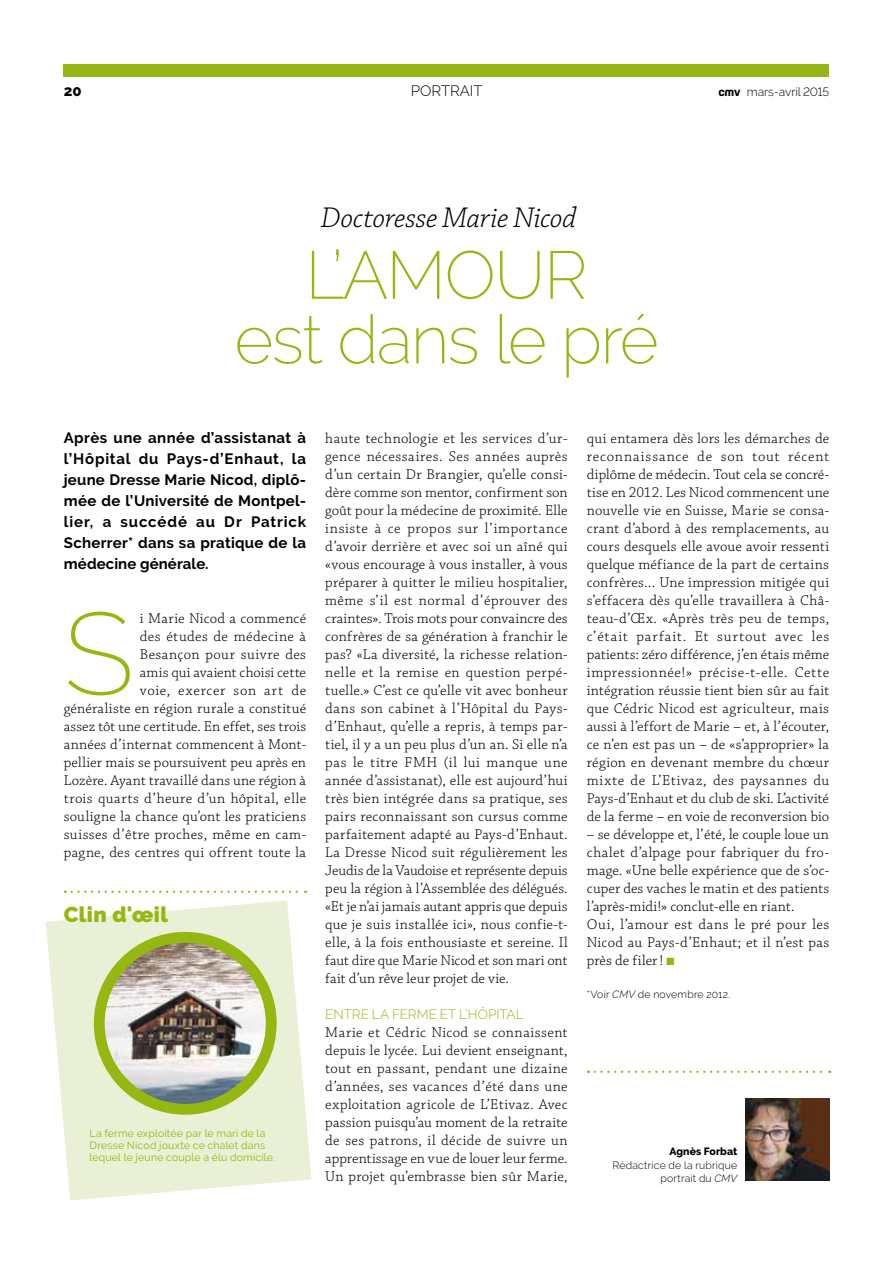
<style>
.page{position:relative;width:893px;height:1263px;background:#fff}
.page>*{position:absolute;margin:0;border:0;box-sizing:border-box;transform-origin:0 0}
.t1{font:200 116.4px "Raleway";color:#95b711}
.t2{font:200 67.5px/64.5px "Raleway";letter-spacing:-.025em;color:#95b711;text-align:center}
.t3{font:italic 300 30px "Chaparral Pro";letter-spacing:-.01em;color:#000}
.t4{font:900 21.45px "Raleway";letter-spacing:.02em;color:#95b711}
.t5{font:300 15px/18px "Chaparral Pro";letter-spacing:.015em;color:#000;text-align:justify}
.t6{font:700 15px/21px "Raleway";letter-spacing:.02em;color:#000;text-align:justify}
.t7{font:300 15px "Raleway";color:#000}
.t8{font:800 15px "Raleway";color:#000}
.t9{font:300 13.5px "Raleway";color:#95b711}
.t10{font:300 12px "Raleway";letter-spacing:-.005em;color:#000}
.t11{font:10.5px/12px "Raleway";letter-spacing:.02em;color:#95b711}
.t12{font:300 10.5px/13.5px "Raleway";letter-spacing:.015em;color:#000}
.t13{font:800 10.5px "Raleway";letter-spacing:.005em;color:#000}
.s1{font-family:"Idealista";font-weight:700}
.s2{color:#95b711}
.s3{font-style:italic}
</style>
<div class="page">
<svg style="left:46px;top:900px;width:265px;height:300px;fill:#eaf0d6"></svg>
<div style="left:64px;top:64px;width:765px;height:13px;background:#95b711"></div>
<img style="left:746px;top:1098px;width:83px;height:83px">
<svg style="left:595px;top:1071px;width:235px;height:2px"></svg>
<div style="left:99px;top:937px;width:172px;height:172px;background:#000;opacity:.2"></div>
<img style="left:99px;top:937px;width:172px;height:172px;border-radius:86px">
<div style="left:94px;top:932px;width:183px;height:183px;border:11px solid #95b711;border-radius:50%"></div>
<svg style="left:72px;top:891px;width:234px;height:2px"></svg>
<p class="t8" style="left:64px;top:82px;width:19px">20</p>
<p class="t7" style="left:411px;top:82px;width:73px">Portrait</p>
<h3 class="t3" style="left:321px;top:201px;width:257px">Doctoresse Marie Nicod</h3>
<h2 class="t2" style="left:234px;top:242px;width:426px">L’amour<br>est dans le pré</h2>
<p class="t10" style="left:719px;top:85px;width:112px"><span class="s1">cmv</span> mars-avril 2015</p>
<p class="t6" style="left:64px;top:427px;width:244px">Après une année d’assistanat à l’Hôpital du Pays-d’Enhaut, la jeune Dresse Marie Nicod, diplô&shy;mée de l’Université de Montpel&shy;lier, a succédé au Dr Patrick Scherrer* dans sa pratique de la médecine générale.</p>
<h1 class="t1" style="left:64px;top:586px;width:72px">S</h1>
<p class="t5" style="left:64px;top:610px;width:244px;text-align:right">i Marie Nicod a commencé<br>des études de médecine à<br>Besançon pour suivre des<br>amis qui avaient choisi cette<br>voie, exercer son art de<br>généraliste en région rurale a constitué assez tôt une certitude. En effet, ses trois années d’internat commencent à Mont&shy;pellier mais se poursuivent peu après en Lozère. Ayant travaillé dans une région à trois quarts d’heure d’un hôpital, elle souligne la chance qu’ont les praticiens suisses d’être proches, même en cam&shy;pagne, des centres qui offrent toute la</p>
<h3 class="t4" style="left:64px;top:902px;width:106px">Clin d'œil</h3>
<p class="t11" style="left:90px;top:1127px;width:187px">La ferme exploitée par le mari de la<br>Dresse N icod jouxte ce chalet dans lequel le jeune couple a élu domicile.</p>
<p class="t5" style="left:325px;top:430px;width:244px">haute technologie et les services d’ur&shy;gence nécessaires. Ses années auprès d’un certain Dr Brangier, qu’elle consi&shy;dère comme son mentor, confirment son goût pour la médecine de proximité. Elle insiste à ce propos sur l’importance d’avoir derrière et avec soi un aîné qui «vous encourage à vous installer, à vous préparer à quitter le milieu hospitalier, même s’il est normal d’éprouver des craintes». Trois mots pour convaincre des confrères de sa génération à franchir le pas? «La diversité, la richesse relation&shy;nelle et la remise en question perpé&shy;tuelle.» C’est ce qu’elle vit avec bonheur dans son cabinet à l’Hôpital du Pays&shy;d’Enhaut, qu’elle a repris, à temps par&shy;tiel, il y a un peu plus d’un an. Si elle n’a pas le titre FMH (il lui manque une année d’assistanat), elle est aujourd’hui très bien intégrée dans sa pratique, ses pairs reconnaissant son cursus comme parfaitement adapté au Pays-d’Enhaut.<br>La Dresse Nicod suit régulièrement les Jeudis de la Vaudoise et représente depuis peu la région à l’Assemblée des délégués. «Et je n’ai jamais autant appris que depuis que je suis installée ici», nous confie-t&shy;elle, à la fois enthousiaste et sereine. Il faut dire que Marie Nicod et son mari ont fait d’un rêve leur projet de vie.</p>
<p class="t9" style="left:325px;top:1006px;width:18px">Entre</p>
<p class="t9" style="left:372px;top:1006px;width:30px">la ferme</p>
<p class="t9" style="left:440px;top:1006px;width:57px">et l’hôpital</p>
<p class="t5" style="left:325px;top:1024px;width:244px">Marie et Cédric Nicod se connaissent depuis le lycée. Lui devient enseignant, tout en passant, pendant une dizaine d’années, ses vacances d’été dans une exploitation agricole de L’Etivaz. Avec passion puisqu’au moment de la retraite de ses patrons, il décide de suivre un apprentissage en vue de louer leur ferme.<br>Un projet qu’embrasse bien sûr Marie,</p>
<p class="t5" style="left:587px;top:430px;width:244px">qui entamera dès lors les démarches de reconnaissance de son tout récent diplôme de médecin. Tout cela se concré&shy;tise en 2012. Les Nicod commencent une nouvelle vie en Suisse, Marie se consa&shy;crant d’abord à des remplacements, au cours desquels elle avoue avoir ressenti quelque méfiance de la part de certains confrères… Une impression mitigée qui s’effacera dès qu’elle travaillera à Châ&shy;teau-d’Œx. «Après très peu de temps, c’était parfait. Et surtout avec les patients: zéro différence, j’en étais même impressionnée!» précise-t-elle. Cette intégration réussie tient bien sûr au fait que Cédric Nicod est agriculteur, mais aussi à l’effort de Marie – et, à l’écouter, ce n’en est pas un – de «s’approprier» la région en devenant membre du chœur mixte de L’Etivaz, des paysannes du Pays-d’Enhaut et du club de ski. L’activité de la ferme – en voie de reconversion bio</p>
<p class="t5" style="left:587px;top:826px;width:244px;text-align:left">– se développe et, l’été, le couple loue un chalet d’alpage pour fabriquer du fro&shy;mage. «Une belle expérience que de s’oc&shy;cuper des vaches le matin et des patients l’après-midi!» conclut-elle en riant.<br>Oui, l’amour est dans le pré pour les Nicod au Pays-d’Enhaut; et il n’est pas près de filer! <span class="s2">■</span></p>
<p class="t12" style="left:587px;top:987px;width:145px">*Voir <span class="s3">CMV</span> de novembre 2012.</p>
<p class="t13" style="left:669px;top:1146px;width:69px">Agnès Forbat</p>
<p class="t12" style="left:660px;top:1158px;width:78px;text-indent:-48px">Rédactrice de la rubrique portrait du <span class="s3">CMV</span></p>
</div>
